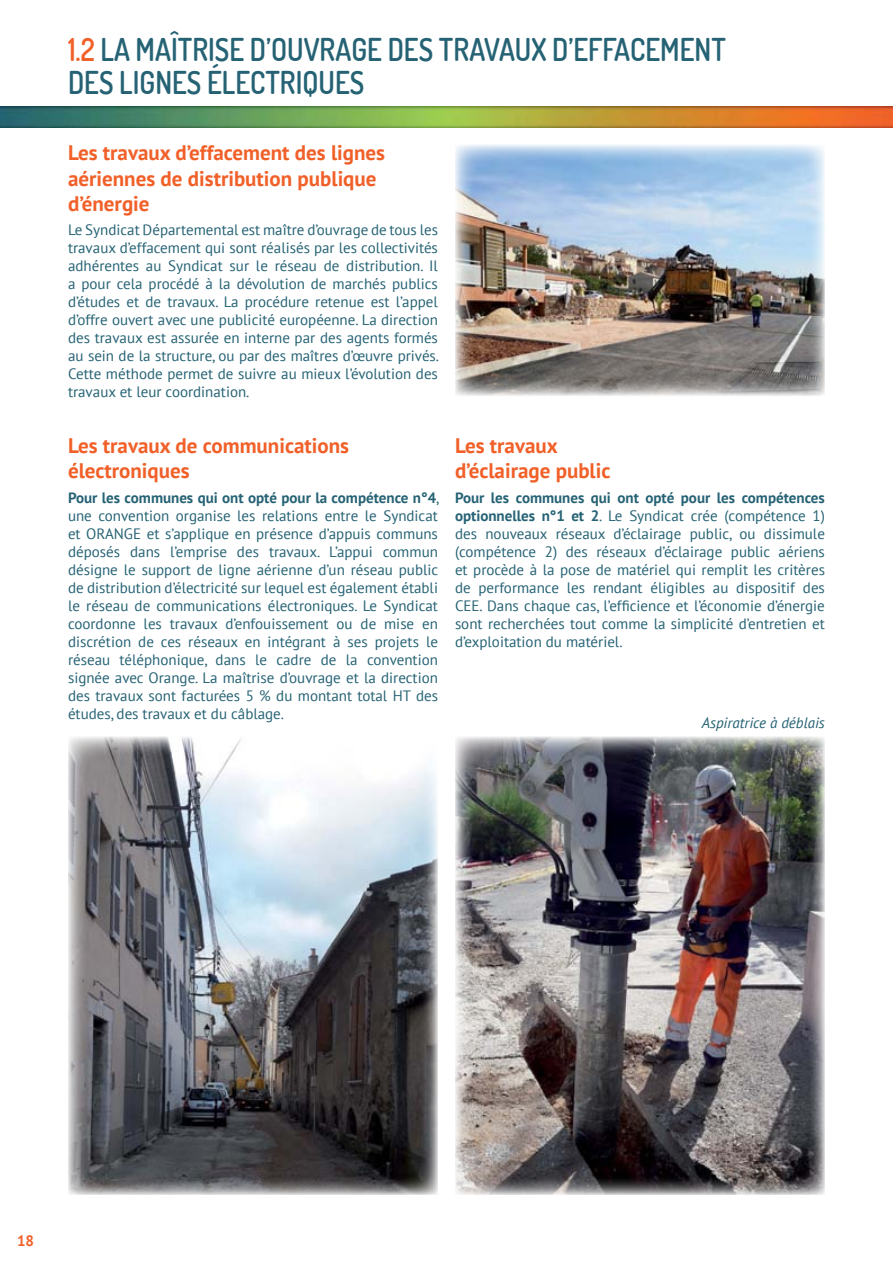
<style>
.page{position:relative;width:893px;height:1263px;background:#fff}
.page>*{position:absolute;margin:0;border:0;box-sizing:border-box;transform-origin:0 0}
.t1{font:600 31.5px "Dosis";color:#256274;scale:.9 1}
.t2{font:700 21px/25.2px "PT Sans";color:#f16028}
.t3{font:15px/18px "PT Sans";color:#256274;text-align:justify}
.t4{font:italic 15px "PT Sans";color:#256274}
.t5{font:700 15px "PT Sans";color:#f16028}
.s1{color:#f16028}
.s2{font-weight:700}
</style>
<div class="page">
<img style="left:0;top:106px;width:893px;height:22px">
<img style="left:455px;top:145px;width:370px;height:251px">
<img style="left:68px;top:736px;width:370px;height:459px">
<img style="left:455px;top:736px;width:370px;height:459px">
<p class="t1" style="left:68px;top:29px;width:732px"><span class="s1">1.2</span> LA MAÎTRISE D’OUVRAGE DES TRAVAUX D’EFFACEMENT</p>
<p class="t1" style="left:68px;top:62px;width:331px">DES LIGNES ÉLECTRIQUES</p>
<p class="t2" style="left:68px;top:140px;width:319px">Les travaux d’effacement des lignes aériennes de distribution publique d’énergie</p>
<p class="t3" style="left:68px;top:220px;width:373px">Le Syndicat Départemental est maître d’ouvrage de tous les travaux d’effacement qui sont réalisés par les collectivités adhérentes au Syndicat sur le réseau de distribution. Il a pour cela procédé à la dévolution de marchés publics d’études et de travaux. La procédure retenue est l’appel d’offre ouvert avec une publicité européenne. La direction des travaux est assurée en interne par des agents formés au sein de la structure, ou par des maîtres d’œuvre privés.<br>Cette méthode permet de suivre au mieux l’évolution des travaux et leur coordination.</p>
<p class="t2" style="left:68px;top:433px;width:283px">Les travaux de communications électroniques</p>
<p class="t3" style="left:68px;top:488px;width:373px"><span class="s2">Pour les communes qui ont opté pour la compétence n°4</span>, une convention organise les relations entre le Syndicat et ORANGE et s’applique en présence d’appuis communs déposés dans l’emprise des travaux. L’appui commun désigne le support de ligne aérienne d’un réseau public de distribution d’électricité sur lequel est également établi le réseau de communications électroniques. Le Syndicat coordonne les travaux d’enfouissement ou de mise en discrétion de ces réseaux en intégrant à ses projets le réseau téléphonique, dans le cadre de la convention signée avec Orange. La maîtrise d’ouvrage et la direction des travaux sont facturées 5 % du montant total HT des études, des travaux et du câblage.</p>
<p class="t2" style="left:455px;top:433px;width:104px">Les travaux</p>
<p class="t2" style="left:455px;top:458px;width:157px">d’éclairage public</p>
<p class="t3" style="left:455px;top:488px;width:371px"><span class="s2">Pour les communes qui ont opté pour les compétences optionnelles n°1 et 2</span>. Le Syndicat crée (compétence 1) des nouveaux réseaux d’éclairage public, ou dissimule (compétence 2) des réseaux d’éclairage public aériens et procède à la pose de matériel qui remplit les critères de performance les rendant éligibles au dispositif des CEE. Dans chaque cas, l’efficience et l’économie d’énergie sont recherchées tout comme la simplicité d’entretien et d’exploitation du matériel.</p>
<p class="t4" style="left:702px;top:713px;width:125px">Aspiratrice à déblais</p>
<p class="t5" style="left:17px;top:1231px;width:19px">18</p>
</div>
